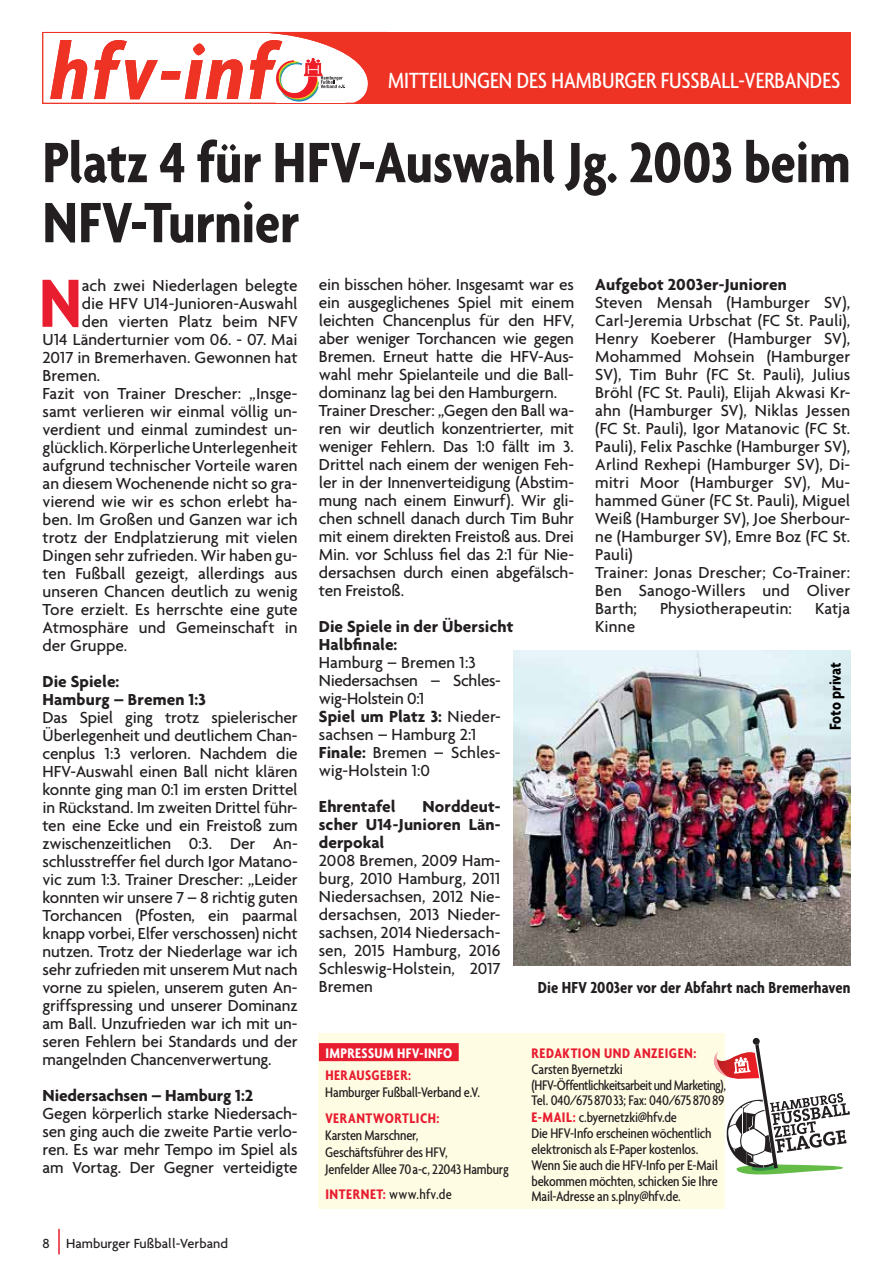
<style>
.page{position:relative;width:893px;height:1263px;background:#fff}
.page>*{position:absolute;margin:0;border:0;box-sizing:border-box;transform-origin:0 0}
.t1{font:italic 700 condensed 85.8px "Agenda";letter-spacing:.04em;color:#ee3224}
.t2{font:700 condensed 73.65px "Agenda";color:#e81d30}
.t3{font:700 condensed 61.5px/60px "Agenda";letter-spacing:-.005em;color:#231f20}
.t4{font:500 condensed 23.85px "Agenda";color:#fff}
.t5{font:500 17.25px/18px "Agenda";letter-spacing:-.005em;color:#231f20;text-align:justify}
.t6{font:700 17.25px/18px "Agenda";letter-spacing:.005em;color:#231f20}
.t7{font:700 condensed 17.25px "Agenda";color:#231f20}
.t8{font:700 condensed 17.25px "Agenda";letter-spacing:-.005em;color:#000}
.t9{font:500 condensed 15px/15.9px "Agenda";letter-spacing:-.015em;color:#231f20}
.t10{font:700 condensed 15px "Agenda";letter-spacing:.035em;color:#e81d30}
.t11{font:700 condensed 15px "Agenda";letter-spacing:.03em;color:#fff}
.t12{font:500 14.25px "Agenda";color:#231f20}
.s1{font-weight:700}
.s2{font-weight:700;color:#e81d30}
</style>
<div class="page">
<hr style="left:58px;top:1229px;width:2px;height:25px;background:#e81d30">
<div style="left:42px;top:32px;width:346px;height:72px;border:1px solid #ee3224"></div>
<div style="left:388px;top:32px;width:462px;height:72px;background:#ee3224"></div>
<svg style="left:248px;top:32px;width:140px;height:72px"></svg>
<div style="left:319px;top:1033px;width:406px;height:176px;background:#fffce4"></div>
<div style="left:319px;top:1043px;width:140px;height:18px;background:#e81d30"></div>
<svg style="left:714px;top:1044px;width:136px;height:131px"></svg>
<div style="left:753px;top:1038px;width:7px;height:7px;background:#231f20;border-radius:50%"></div>
<img style="left:513px;top:651px;width:337px;height:314px">
<h1 class="t1" style="left:51px;top:25px;width:224px">hfv-inf</h1>
<h3 class="t4" style="left:388px;top:72px;width:453px">MITTEILUNGEN DES HAMBURGER FUSSBALL-VERBANDES</h3>
<h3 class="t3" style="left:43px;top:141px;width:810px">Platz 4 für HFV-Auswahl Jg. 2003 beim<br>NFV-Turnier</h3>
<h2 class="t2" style="left:39px;top:282px;width:44px">N</h2>
<p class="t5" style="left:82px;top:277px;width:217px">ach zwei Niederlagen belegte</p>
<p class="t6" style="left:595px;top:277px;width:193px">Aufgebot 2003er-Junioren</p>
<p class="t5" style="left:595px;top:295px;width:257px;text-align:left">Steven Mensah (Hamburger SV),<br>Carl-Jeremia Urbschat (FC St. Pauli),<br>Henry Koeberer (Hamburger SV),<br>Mohammed Mohsein (Hamburger<br>SV), Tim Buhr (FC St. Pauli), Julius<br>Bröhl (FC St. Pauli), Elijah Akwasi Kr&shy;ahn (Hamburger SV), Niklas Jessen (FC St. Pauli), Igor Matanovic (FC St.<br>Pauli), Felix Paschke (Hamburger SV),<br>Arlind Rexhepi (Hamburger SV), Di&shy;mitri Moor (Hamburger SV), Mu&shy;hammed Güner (FC St. Pauli), Miguel<br>Weiß (Hamburger SV), Joe Sherbour&shy;ne (Hamburger SV), Emre Boz (FC St.<br>Pauli)<br>Trainer: Jonas Drescher; Co-Trainer:<br>Ben Sanogo-Willers und Oliver<br>Barth;</p>
<p class="t5" style="left:319px;top:277px;width:257px;text-align:left">ein bisschen höher. Insgesamt war es ein ausgeglichenes Spiel mit einem leichten Chancenplus für den HFV, aber weniger Torchancen wie gegen Bremen. Erneut hatte die HFV-Aus&shy;wahl mehr Spielanteile und die Ball&shy;dominanz lag bei den Hamburgern.<br>Trainer Drescher: „Gegen den Ball wa&shy;ren wir deutlich konzentrierter, mit weniger Fehlern. Das 1:0 fällt im 3.<br>Drittel nach einem der wenigen Feh&shy;ler in der Innenverteidigung (Abstim&shy;mung nach einem Einwurf). Wir gli&shy;chen schnell danach durch Tim Buhr mit einem direkten Freistoß aus. Drei Min. vor Schluss fiel das 2:1 für Nie&shy;dersachsen durch einen abgefälsch&shy;ten Freistoß.</p>
<p class="t6" style="left:319px;top:619px;width:196px">Die Spiele in der Übersicht<br>Halbfinale:</p>
<p class="t5" style="left:319px;top:655px;width:183px;text-align:left">Hamburg – Bremen 1:3<br>Niedersachsen – Schles&shy;wig-Holstein 0:1<br><span class="s1">Spiel um Platz 3:</span> Nieder&shy;sachsen – Hamburg 2:1<br><span class="s1">Finale:</span> Bremen – Schles&shy;wig-Holstein 1:0</p>
<p class="t6" style="left:319px;top:799px;width:78px">Ehrentafel</p>
<p class="t5" style="left:82px;top:295px;width:217px">die HFV U14-Junioren-Auswahl</p>
<p class="t5" style="left:82px;top:313px;width:217px">den vierten Platz beim NFV</p>
<p class="t5" style="left:43px;top:331px;width:257px">U14 Länderturnier vom 06. - 07. Mai</p>
<p class="t5" style="left:43px;top:349px;width:257px">2017 in Bremerhaven. Gewonnen hat</p>
<p class="t5" style="left:43px;top:367px;width:59px">Bremen.</p>
<p class="t5" style="left:43px;top:385px;width:257px">Fazit von Trainer Drescher: „Insge-</p>
<p class="t5" style="left:43px;top:403px;width:257px">samt verlieren wir einmal völlig un-</p>
<p class="t5" style="left:43px;top:421px;width:257px">verdient und einmal zumindest un-</p>
<p class="t5" style="left:43px;top:439px;width:257px">glücklich. Körperliche Unterlegenheit</p>
<p class="t5" style="left:43px;top:457px;width:257px">aufgrund technischer Vorteile waren</p>
<p class="t5" style="left:43px;top:475px;width:257px">an diesem Wochenende nicht so gra-</p>
<p class="t5" style="left:43px;top:493px;width:257px">vierend wie wir es schon erlebt ha-</p>
<p class="t5" style="left:43px;top:511px;width:257px">ben. Im Großen und Ganzen war ich</p>
<p class="t5" style="left:43px;top:529px;width:257px">trotz der Endplatzierung mit vielen</p>
<p class="t5" style="left:43px;top:547px;width:257px">Dingen sehr zufrieden. Wir haben gu-</p>
<p class="t5" style="left:43px;top:565px;width:257px">ten Fußball gezeigt, allerdings aus</p>
<p class="t5" style="left:43px;top:583px;width:257px">unseren Chancen deutlich zu wenig</p>
<p class="t5" style="left:43px;top:601px;width:257px">Tore erzielt. Es herrschte eine gute</p>
<p class="t5" style="left:43px;top:619px;width:257px">Atmosphäre und Gemeinschaft in</p>
<p class="t5" style="left:43px;top:637px;width:86px">der Gruppe.</p>
<p class="t6" style="left:43px;top:673px;width:165px">Die Spiele:<br>Hamburg – Bremen 1:3</p>
<p class="t5" style="left:43px;top:709px;width:257px">Das Spiel ging trotz spielerischer Überlegenheit und deutlichem Chan&shy;cenplus 1:3 verloren. Nachdem die HFV-Auswahl einen Ball nicht klären konnte ging man 0:1 im ersten Drittel in Rückstand. Im zweiten Drittel führ&shy;ten eine Ecke und ein Freistoß zum zwischenzeitlichen 0:3. Der An&shy;schlusstreffer fiel durch Igor Matano&shy;vic zum 1:3. Trainer Drescher: „Leider konnten wir unsere 7 – 8 richtig guten Torchancen (Pfosten, ein paarmal knapp vorbei, Elfer verschossen) nicht nutzen. Trotz der Niederlage war ich sehr zufrieden mit unserem Mut nach vorne zu spielen, unserem guten An&shy;griffspressing und unserer Dominanz am Ball. Unzufrieden war ich mit un&shy;seren Fehlern bei Standards und der mangelnden Chancenverwertung.</p>
<p class="t6" style="left:43px;top:1087px;width:212px">Niedersachsen – Hamburg 1:2</p>
<p class="t5" style="left:43px;top:1105px;width:257px">Gegen körperlich starke Niedersach&shy;sen ging auch die zweite Partie verlo&shy;ren. Es war mehr Tempo im Spiel als am Vortag. Der Gegner verteidigte</p>
<p class="t5" style="left:660px;top:601px;width:133px">Physiotherapeutin:</p>
<p class="t5" style="left:815px;top:601px;width:37px">Katja</p>
<p class="t5" style="left:595px;top:619px;width:41px">Kinne</p>
<p class="t8" style="left:830px;top:730px;width:70px;rotate:-90deg">Foto privat</p>
<p class="t6" style="left:319px;top:799px;width:183px;text-align:justify;text-indent:104px">Norddeut&shy;scher U14-Junioren Län&shy;derpokal</p>
<p class="t5" style="left:319px;top:853px;width:183px">2008 Bremen, 2009 Ham&shy;burg, 2010 Hamburg, 2011<br>Niedersachsen, 2012 Nie&shy;dersachsen, 2013 Nieder&shy;sachsen, 2014 Niedersach&shy;sen, 2015 Hamburg, 2016<br>Schleswig-Holstein, 2017<br>Bremen</p>
<p class="t7" style="left:538px;top:982px;width:314px">Die HFV 2003er vor der Abfahrt nach Bremerhaven</p>
<p class="t11" style="left:325px;top:1049px;width:128px">IMPRESSUM HFV-INFO</p>
<p class="t10" style="left:325px;top:1071px;width:87px">HERAUSGEBER:</p>
<p class="t9" style="left:325px;top:1086px;width:156px">Hamburger Fußball-Verband e.V.</p>
<p class="t10" style="left:325px;top:1114px;width:116px">VERANTWORTLICH:</p>
<p class="t9" style="left:325px;top:1128px;width:185px;line-height:17px">Karsten Marschner,<br>Geschäftsführer des HFV,<br>Jenfelder Allee 70 a-c, 22043 Hamburg</p>
<p class="t9" style="left:325px;top:1188px;width:128px"><span class="s2">INTERNET:</span> www.hfv.de</p>
<p class="t10" style="left:532px;top:1049px;width:166px">REDAKTION UND ANZEIGEN:</p>
<p class="t9" style="left:531px;top:1062px;width:196px">Carsten Byernetzki (HFV-Öffentlichkeitsarbeit und Marketing), Tel. 040/675 870 33; Fax: 040/675 870 89<br><span class="s2">E-MAIL:</span> c.byernetzki@hfv.de<br>Die HFV-Info erscheinen wöchentlich elektronisch als E-Paper kostenlos.<br>Wenn Sie auch die HFV-Info per E-Mail bekommen möchten, schicken Sie Ihre Mail-Adresse an s.plny@hfv.de.</p>
<p class="t12" style="left:43px;top:1238px;width:187px">8 Hamburger Fußball-Verband</p>
</div>
